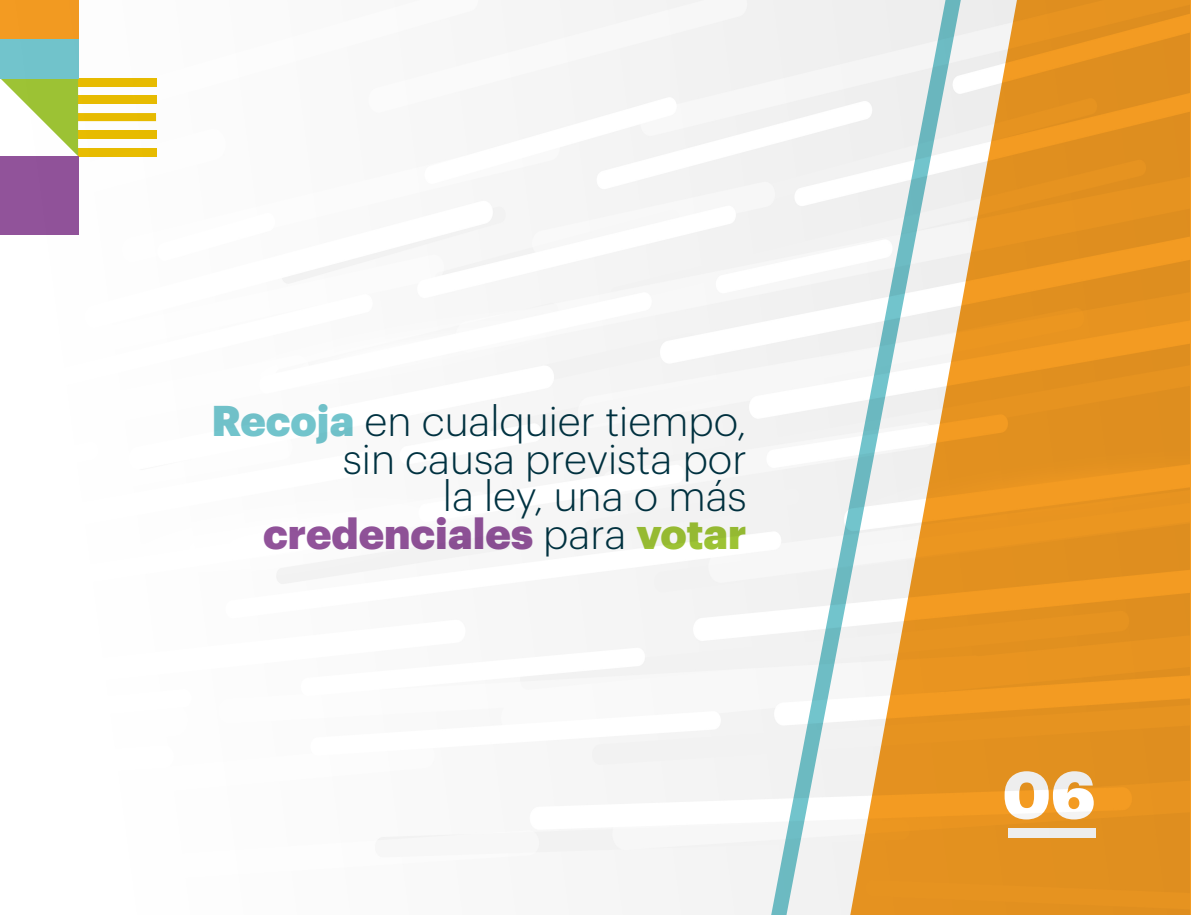
<style>
.page{position:relative;width:1191px;height:915px;background:#fff}
.page>*{position:absolute;margin:0;border:0;box-sizing:border-box;transform-origin:0 0}
.t1{font:900 65.25px "Graphik";color:#fff}
.t2{font:900 42.15px "Graphik";color:#91539a}
.t3{font:300 41.25px/37.7px "Graphik";color:#013342;text-align:right}
.s1{font-weight:900;font-size:42.15px;color:#72c4cc}
.s2{font-weight:300;font-size:41.25px;color:#013342}
.s3{color:#9dc335}
</style>
<div class="page">
<div style="left:0;top:39px;width:78px;height:39px;background:#72c4cc"></div>
<div style="left:0;top:0;width:78px;height:39px;background:#f39b22"></div>
<div style="left:0;top:156px;width:78px;height:78px;background:#91539a"></div>
<img style="left:3px;top:0;width:1186px;height:914px">
<p class="t3" style="left:211px;top:399px;width:536px"><span class="s1">Recoja</span> en cualquier tiempo, sin causa prevista por<br>la ley, una o más</p>
<p class="t2" style="left:263px;top:500px;width:485px">credenciales <span class="s2">para</span> <span class="s3">votar</span></p>
<h1 class="t1" style="left:1002px;top:743px;width:94px">06</h1>
</div>
